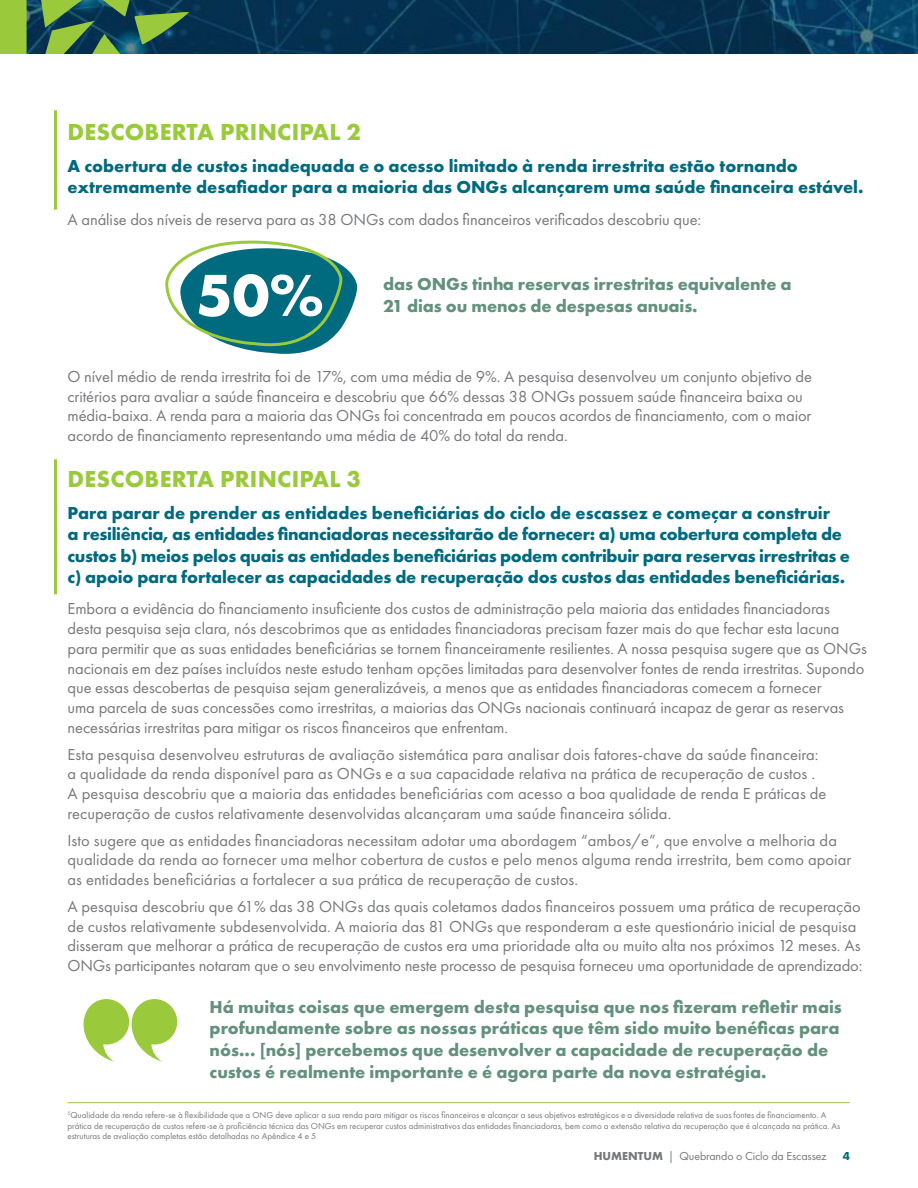
<style>
.page{position:relative;width:918px;height:1188px;background:#fff}
.page>*{position:absolute;margin:0;border:0;box-sizing:border-box;transform-origin:0 0}
.t1{font:700 61.5px "Futura PT";color:#fff}
.SUBHEAD_GREEN_ALL_CA{font:700 24px "Futura PT";letter-spacing:.01em;color:#9aca3c}
.t2{font:700 18px/21.6px "Futura PT";letter-spacing:-.01em;color:#006a7f}
.Footnotes{font:700 18px/21.6px "Futura PT";color:#63917d}
.t3{font:16.5px/19.8px "Futura PT";letter-spacing:-.005em;color:#77787b}
.t4{font:12px "Futura PT";letter-spacing:-.01em;color:#77787b}
.t5{font:700 12px "Futura PT";color:#006a7f}
.Footnotes-2{font:9px/10.8px "Futura PT";color:#77787b}
.s1{font-weight:700}
</style>
<div class="page">
<img style="left:27px;top:0;width:891px;height:54px">
<svg style="left:0;top:0;width:27px;height:54px"></svg>
<svg style="left:34px;top:0;width:155px;height:54px;background:#38694f"></svg>
<svg style="left:165px;top:240px;width:193px;height:114px"></svg>
<hr style="left:54px;top:110px;width:3px;height:100px;background:#9aca3c">
<hr style="left:54px;top:459px;width:3px;height:135px;background:#9aca3c">
<svg style="left:83px;top:999px;width:94px;height:63px"></svg>
<hr style="left:68px;top:1102px;width:782px;height:1px;background:#9aca3c">
<p class="SUBHEAD_GREEN_ALL_CA" style="left:68px;top:116px;width:295px">DESCOBERTA PRINCIPAL 2</p>
<p class="t2" style="left:68px;top:154px;width:798px">A cobertura de custos inadequada e o acesso limitado à renda irrestrita estão tornando extremamente desafiador para a maioria das ONGs alcançarem uma saúde financeira estável.</p>
<p class="t3" style="left:68px;top:209px;width:635px">A análise dos níveis de reserva para as 38 ONGs com dados financeiros verificados descobriu que:</p>
<p class="t1" style="left:196px;top:256px;width:130px">50%</p>
<p class="Footnotes" style="left:383px;top:273px;width:410px">das ONGs tinha reservas irrestritas equivalente a</p>
<p class="Footnotes" style="left:383px;top:295px;width:316px">21 dias ou menos de despesas anuais.</p>
<p class="t3" style="left:68px;top:366px;width:746px">O nível médio de renda irrestrita foi de 17%, com uma média de 9%. A pesquisa desenvolveu um conjunto objetivo de critérios para avaliar a saúde financeira e descobriu que 66% dessas 38 ONGs possuem saúde financeira baixa ou média-baixa. A renda para a maioria das ONGs foi concentrada em poucos acordos de financiamento, com o maior acordo de financiamento representando uma média de 40% do total da renda.</p>
<p class="SUBHEAD_GREEN_ALL_CA" style="left:68px;top:463px;width:295px">DESCOBERTA PRINCIPAL 3</p>
<p class="t2" style="left:68px;top:501px;width:784px">Para parar de prender as entidades beneficiárias do ciclo de escassez e começar a construir<br>a resiliência, as entidades financiadoras necessitarão de fornecer: a) uma cobertura completa de custos b) meios pelos quais as entidades beneficiárias podem contribuir para reservas irrestritas e c) apoio para fortalecer as capacidades de recuperação dos custos das entidades beneficiárias.</p>
<p class="t3" style="left:68px;top:599px;width:801px">Embora a evidência do financiamento insuficiente dos custos de administração pela maioria das entidades financiadoras desta pesquisa seja clara, nós descobrimos que as entidades financiadoras precisam fazer mais do que fechar esta lacuna para permitir que as suas entidades beneficiárias se tornem financeiramente resilientes. A nossa pesquisa sugere que as ONGs nacionais em dez países incluídos neste estudo tenham opções limitadas para desenvolver fontes de renda irrestritas. Supondo que essas descobertas de pesquisa sejam generalizáveis, a menos que as entidades financiadoras comecem a fornecer<br>uma parcela de suas concessões como irrestritas, a maiorias das ONGs nacionais continuará incapaz de gerar as reservas necessárias irrestritas para mitigar os riscos financeiros que enfrentam.</p>
<p class="t3" style="left:68px;top:744px;width:761px">Esta pesquisa desenvolveu estruturas de avaliação sistemática para analisar dois fatores-chave da saúde financeira: a qualidade da renda disponível para as ONGs e a sua capacidade relativa na prática de recuperação de custos .<br>A pesquisa descobriu que a maioria das entidades beneficiárias com acesso a boa qualidade de renda E práticas de recuperação de custos relativamente desenvolvidas alcançaram uma saúde financeira sólida.</p>
<p class="t3" style="left:68px;top:830px;width:785px">Isto sugere que as entidades financiadoras necessitam adotar uma abordagem “ambos/e”, que envolve a melhoria da qualidade da renda ao fornecer uma melhor cobertura de custos e pelo menos alguma renda irrestrita, bem como apoiar as entidades beneficiárias a fortalecer a sua prática de recuperação de custos.</p>
<p class="t3" style="left:68px;top:896px;width:796px">A pesquisa descobriu que 61% das 38 ONGs das quais coletamos dados financeiros possuem uma prática de recuperação de custos relativamente subdesenvolvida. A maioria das 81 ONGs que responderam a este questionário inicial de pesquisa disseram que melhorar a prática de recuperação de custos era uma prioridade alta ou muito alta nos próximos 12 meses. As ONGs participantes notaram que o seu envolvimento neste processo de pesquisa forneceu uma oportunidade de aprendizado:</p>
<p class="Footnotes" style="left:210px;top:996px;width:634px">Há muitas coisas que emergem desta pesquisa que nos fizeram refletir mais profundamente sobre as nossas práticas que têm sido muito benéficas para nós... [nós] percebemos que desenvolver a capacidade de recuperação de custos é realmente importante e é agora parte da nova estratégia.</p>
<p class="Footnotes-2" style="left:68px;top:1109px;width:774px"><sup>5</sup>Qualidade da renda refere-se à flexibilidade que a ONG deve aplicar a sua renda para mitigar os riscos financeiros e alcançar a seus objetivos estratégicos e a diversidade relativa de suas fontes de financiamento. A prática de recuperação de custos refere-se à proficiência técnica das ONGs em recuperar custos administrativos das entidades financiadoras, bem como a extensão relativa da recuperação que é alcançada na prática. As estruturas de avaliação completas estão detalhadas no Apêndice 4 e 5</p>
<p class="t4" style="left:594px;top:1149px;width:235px"><span class="s1">HUMENTUM</span> | Quebrando o Ciclo da Escassez</p>
<p class="t5" style="left:843px;top:1149px;width:9px">4</p>
</div>
